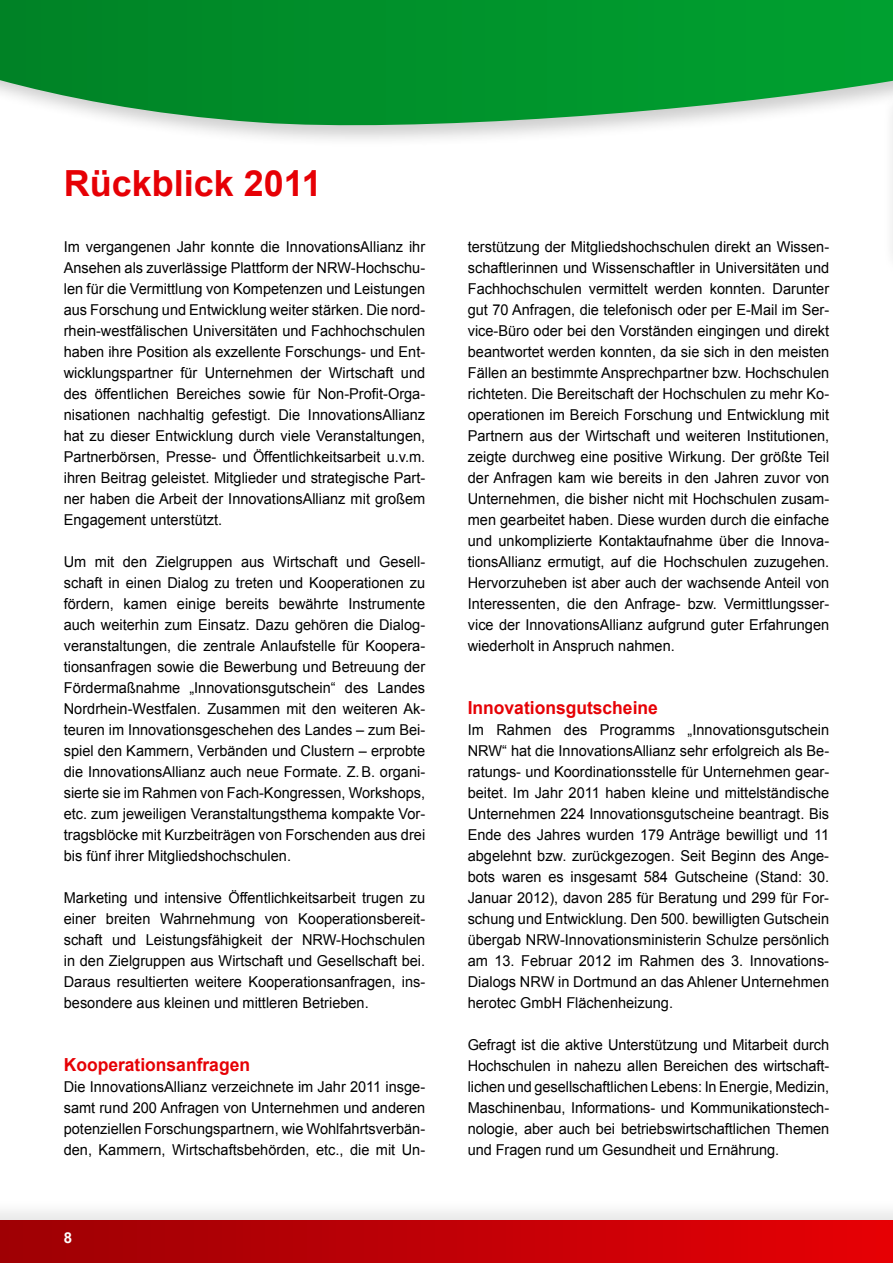
<style>
.page{position:relative;width:893px;height:1263px;background:#fff}
.page>*{position:absolute;margin:0;border:0;box-sizing:border-box;transform-origin:0 0}
.t1{font:700 36px "Arial";color:#e60005}
.t2{font:700 18px "Arial";color:#e60005}
.t3{font:15px/21px "Arial";color:#000;text-align:justify}
.t4{font:700 15px "Arial";color:#fff}
</style>
<div class="page">
<div style="left:0;top:1197px;width:893px;height:66px;background:#000;opacity:.1"></div>
<div style="left:0;top:1220px;width:893px;height:43px;background:linear-gradient(to right,#9c0005,#e70006)"></div>
<div style="left:0;top:0;width:893px;height:147px;background:#000;opacity:.2"></div>
<svg style="left:0;top:0;width:892px;height:133px;background:#28a14c"></svg>
<svg style="left:892px;top:0;width:1px;height:133px"></svg>
<h1 class="t1" style="left:64px;top:160px;width:260px">Rückblick 2011</h1>
<p class="t3" style="left:64px;top:236px;width:363px">Im vergangenen Jahr konnte die InnovationsAllianz ihr Ansehen als zuverlässige Plattform der NRW-Hochschu&shy;len für die Vermittlung von Kompetenzen und Leistungen aus Forschung und Entwicklung weiter stärken. Die nord&shy;rhein-westfälischen Universitäten und Fachhochschulen haben ihre Position als exzellente Forschungs- und Ent&shy;wicklungspartner für Unternehmen der Wirtschaft und des öffentlichen Bereiches sowie für Non-Profit-Orga&shy;nisationen nachhaltig gefestigt. Die InnovationsAllianz hat zu dieser Entwicklung durch viele Veranstaltungen, Partnerbörsen, Presse- und Öffentlichkeitsarbeit u.v.m. ihren Beitrag geleistet. Mitglieder und strategische Part&shy;ner haben die Arbeit der InnovationsAllianz mit großem Engagement unterstützt.</p>
<p class="t3" style="left:64px;top:551px;width:363px">Um mit den Zielgruppen aus Wirtschaft und Gesell&shy;schaft in einen Dialog zu treten und Kooperationen zu fördern, kamen einige bereits bewährte Instrumente auch weiterhin zum Einsatz. Dazu gehören die Dialog&shy;veranstaltungen, die zentrale Anlaufstelle für Koopera&shy;tionsanfragen sowie die Bewerbung und Betreuung der Fördermaßnahme „Innovationsgutschein“ des Landes Nordrhein-Westfalen. Zusammen mit den weiteren Ak&shy;teuren im Innovationsgeschehen des Landes – zum Bei&shy;spiel den Kammern, Verbänden und Clustern – erprobte die InnovationsAllianz auch neue Formate. Z.B. organi&shy;sierte sie im Rahmen von Fach-Kongressen, Workshops, etc. zum jeweiligen Veranstaltungsthema kompakte Vor&shy;tragsblöcke mit Kurzbeiträgen von Forschenden aus drei bis fünf ihrer Mitgliedshochschulen.</p>
<p class="t3" style="left:64px;top:887px;width:363px">Marketing und intensive Öffentlichkeitsarbeit trugen zu einer breiten Wahrnehmung von Kooperationsbereit&shy;schaft und Leistungsfähigkeit der NRW-Hochschulen in den Zielgruppen aus Wirtschaft und Gesellschaft bei.<br>Daraus resultierten weitere Kooperationsanfragen, ins&shy;besondere aus kleinen und mittleren Betrieben.</p>
<p class="t2" style="left:64px;top:1053px;width:188px">Kooperationsanfragen</p>
<p class="t3" style="left:64px;top:1076px;width:363px">Die InnovationsAllianz verzeichnete im Jahr 2011 insge&shy;samt rund 200 Anfragen von Unternehmen und anderen potenziellen Forschungspartnern, wie Wohlfahrtsverbän&shy;den, Kammern, Wirtschaftsbehörden, etc., die mit Un-</p>
<p class="t4" style="left:64px;top:1228px;width:10px">8</p>
<p class="t3" style="left:468px;top:236px;width:363px">terstützung der Mitgliedshochschulen direkt an Wissen&shy;schaftlerinnen und Wissenschaftler in Universitäten und Fachhochschulen vermittelt werden konnten. Darunter gut 70 Anfragen, die telefonisch oder per E-Mail im Ser&shy;vice-Büro oder bei den Vorständen eingingen und direkt beantwortet werden konnten, da sie sich in den meisten Fällen an bestimmte Ansprechpartner bzw. Hochschulen richteten. Die Bereitschaft der Hochschulen zu mehr Ko&shy;operationen im Bereich Forschung und Entwicklung mit Partnern aus der Wirtschaft und weiteren Institutionen, zeigte durchweg eine positive Wirkung. Der größte Teil der Anfragen kam wie bereits in den Jahren zuvor von Unternehmen, die bisher nicht mit Hochschulen zusam&shy;men gearbeitet haben. Diese wurden durch die einfache und unkomplizierte Kontaktaufnahme über die Innova&shy;tionsAllianz ermutigt, auf die Hochschulen zuzugehen.<br>Hervorzuheben ist aber auch der wachsende Anteil von Interessenten, die den Anfrage- bzw. Vermittlungsser&shy;vice der InnovationsAllianz aufgrund guter Erfahrungen wiederholt in Anspruch nahmen.</p>
<p class="t2" style="left:468px;top:696px;width:192px">Innovationsgutscheine</p>
<p class="t3" style="left:468px;top:719px;width:363px">Im Rahmen des Programms „Innovationsgutschein NRW“ hat die InnovationsAllianz sehr erfolgreich als Be&shy;ratungs- und Koordinationsstelle für Unternehmen gear&shy;beitet. Im Jahr 2011 haben kleine und mittelständische Unternehmen 224 Innovationsgutscheine beantragt. Bis Ende des Jahres wurden 179 Anträge bewilligt und 11 abgelehnt bzw. zurückgezogen. Seit Beginn des Ange&shy;bots waren es insgesamt 584 Gutscheine (Stand: 30.<br>Januar 2012), davon 285 für Beratung und 299 für For&shy;schung und Entwicklung. Den 500. bewilligten Gutschein übergab NRW-Innovationsministerin Schulze persönlich am 13. Februar 2012 im Rahmen des 3. Innovations-Dialogs NRW in Dortmund an das Ahlener Unternehmen herotec GmbH Flächenheizung.</p>
<p class="t3" style="left:468px;top:1034px;width:363px">Gefragt ist die aktive Unterstützung und Mitarbeit durch Hochschulen in nahezu allen Bereichen des wirtschaft&shy;lichen und gesellschaftlichen Lebens: In Energie, Medizin, Maschinenbau, Informations- und Kommunikationstech&shy;nologie, aber auch bei betriebswirtschaftlichen Themen und Fragen rund um Gesundheit und Ernährung.</p>
</div>
